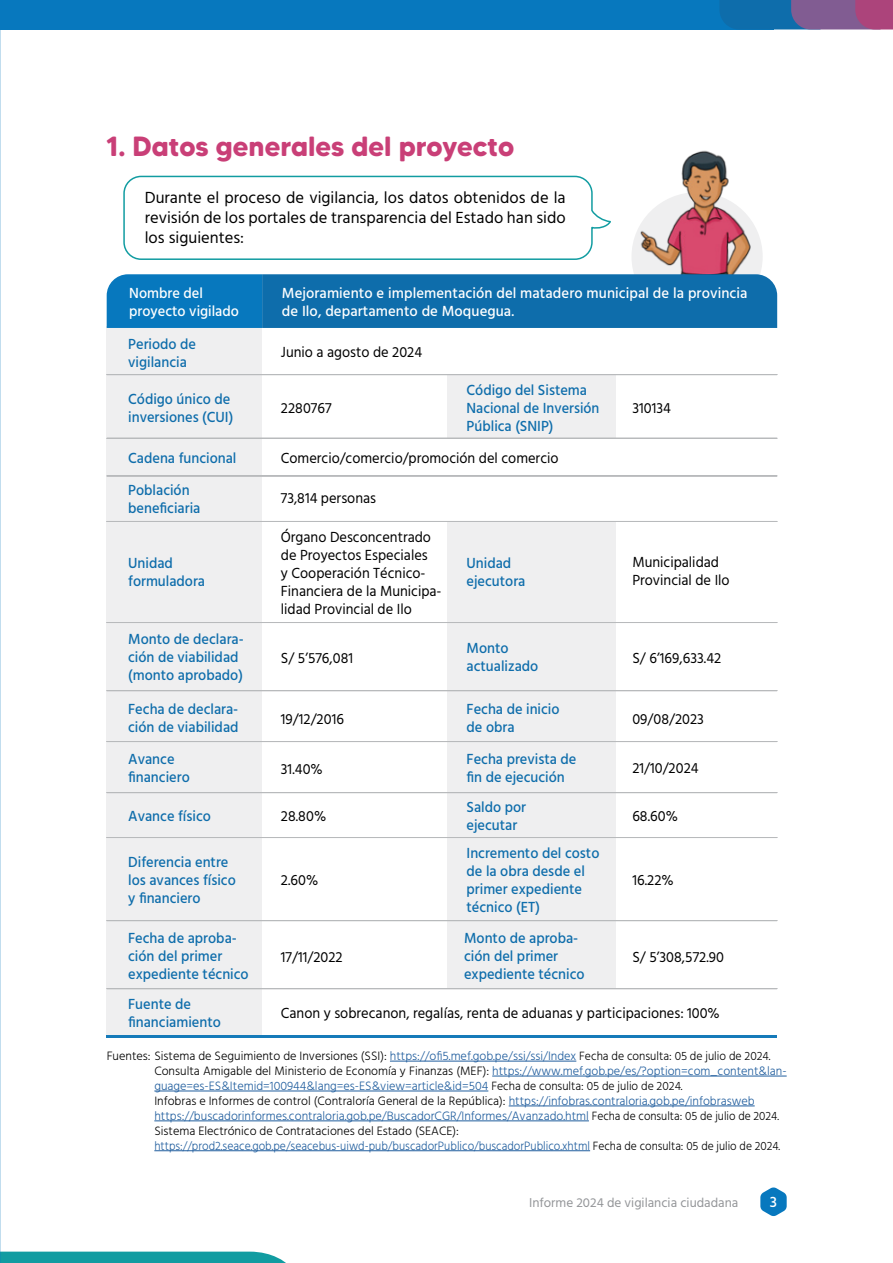
<style>
.page{position:relative;width:893px;height:1263px;background:#fff}
.page>*{position:absolute;margin:0;border:0;box-sizing:border-box;transform-origin:0 0}
.t1{font:700 27.75px "MADE Tommy Soft";color:#c93f77}
.t2{font:16.5px/19.8px "Hind";color:#000;text-align:justify}
.t3{font:500 15.45px "Hind";color:#fff}
.t4{font:500 15px/18px "Hind";color:#0e6dab;scale:.96 1}
.t5{font:15px/18px "Hind";color:#000;scale:.96 1}
.t6{font:500 15px/18px "Hind";letter-spacing:.005em;color:#fff}
.t7{font:500 15px/18px "Hind";letter-spacing:.005em;color:#fff;scale:.96 1}
.t8{font:13.2px "Hind";color:#939598}
.t9{font:300 12.45px/15px "Hind";color:#215e9e}
.s1{color:#000}
.s2{font-size:12.3px;color:#000}
</style>
<div class="page">
<svg style="left:760px;top:1187px;width:27px;height:29px"></svg>
<div style="left:0;top:0;width:773px;height:29px;background:#0778be"></div>
<svg style="left:720px;top:0;width:173px;height:29px;background:#585e98"></svg>
<svg style="left:0;top:1251px;width:286px;height:12px;background:#26a4a9"></svg>
<img style="left:632px;top:150px;width:131px;height:124px">
<hr style="left:390px;top:1061px;width:186px;height:1px;background:#215e9e">
<hr style="left:492px;top:1076px;width:295px;height:1px;background:#215e9e">
<hr style="left:154px;top:1091px;width:334px;height:1px;background:#215e9e">
<hr style="left:509px;top:1105px;width:246px;height:1px;background:#215e9e">
<hr style="left:154px;top:1120px;width:435px;height:1px;background:#215e9e">
<hr style="left:154px;top:1150px;width:436px;height:1px;background:#215e9e">
<svg style="left:123px;top:175px;width:488px;height:85px"></svg>
<div style="left:107px;top:326px;width:155px;height:709px;background:#efeff0"></div>
<div style="left:447px;top:521px;width:168px;height:468px;background:#efeff0"></div>
<hr style="left:107px;top:1035px;width:670px;height:2px;background:#157ab9">
<div style="left:447px;top:375px;width:168px;height:63px;background:#efeff0"></div>
<svg style="left:107px;top:274px;width:670px;height:54px;background:#0f71b0"></svg>
<hr style="left:107px;top:374px;width:670px;height:1px;background:#b8babc">
<hr style="left:107px;top:438px;width:670px;height:1px;background:#b8babc">
<hr style="left:107px;top:475px;width:670px;height:1px;background:#b8babc">
<hr style="left:107px;top:521px;width:670px;height:1px;background:#b8babc">
<hr style="left:107px;top:622px;width:670px;height:1px;background:#b8babc">
<hr style="left:107px;top:690px;width:670px;height:1px;background:#b8babc">
<hr style="left:107px;top:741px;width:670px;height:1px;background:#b8babc">
<hr style="left:107px;top:792px;width:670px;height:1px;background:#b8babc">
<hr style="left:107px;top:837px;width:670px;height:1px;background:#b8babc">
<hr style="left:107px;top:920px;width:670px;height:1px;background:#b8babc">
<hr style="left:107px;top:988px;width:670px;height:1px;background:#b8babc">
<h1 class="t1" style="left:106px;top:128px;width:409px">1. Datos generales del proyecto</h1>
<h2 class="t2" style="left:145px;top:189px;width:422px">Durante el proceso de vigilancia, los datos obtenidos de la revisión de los portales de transparencia del Estado han sido los siguientes:</h2>
<p class="t7" style="left:129px;top:285px;width:116px">Nombre del proyecto vigilado</p>
<p class="t4" style="left:128px;top:336px;width:72px">Periodo de vigilancia</p>
<p class="t4" style="left:128px;top:391px;width:111px">Código único de inversiones (CUI)</p>
<p class="t4" style="left:128px;top:450px;width:114px">Cadena funcional</p>
<p class="t4" style="left:128px;top:482px;width:77px">Población beneficiaria</p>
<p class="t4" style="left:128px;top:555px;width:82px">Unidad formuladora</p>
<p class="t4" style="left:128px;top:631px;width:122px">Monto de declara&shy;ción de viabilidad (monto aprobado)</p>
<p class="t4" style="left:128px;top:701px;width:116px">Fecha de declara&shy;ción de viabilidad</p>
<p class="t4" style="left:128px;top:751px;width:66px">Avance financiero</p>
<p class="t4" style="left:128px;top:808px;width:88px">Avance físico</p>
<p class="t4" style="left:128px;top:854px;width:114px">Diferencia entre los avances físico y financiero</p>
<p class="t4" style="left:128px;top:930px;width:127px">Fecha de aproba&shy;ción del primer expediente técnico</p>
<p class="t4" style="left:128px;top:995px;width:98px">Fuente de financiamiento</p>
<p class="t6" style="left:282px;top:285px;width:467px">Mejoramiento e implementación del matadero municipal de la provincia de Ilo, departamento de Moquegua.</p>
<p class="t5" style="left:281px;top:344px;width:149px">Junio a agosto de 2024</p>
<p class="t4" style="left:467px;top:381px;width:140px">Código del Sistema<br>Nacional de Inversión<br>Pública (SNIP)</p>
<p class="t5" style="left:281px;top:400px;width:54px">2280767</p>
<p class="t5" style="left:632px;top:400px;width:42px">310134</p>
<p class="t5" style="left:281px;top:450px;width:291px">Comercio/comercio/promoción del comercio</p>
<p class="t5" style="left:281px;top:490px;width:101px">73,814 personas</p>
<p class="t5" style="left:281px;top:528px;width:169px">Órgano Desconcentrado de Proyectos Especiales<br>y Cooperación Técnico-<br>Financiera de la Municipa&shy;lidad Provincial de Ilo</p>
<p class="t4" style="left:467px;top:555px;width:63px">Unidad ejecutora</p>
<p class="t5" style="left:632px;top:554px;width:103px">Municipalidad<br>Provincial de Ilo</p>
<p class="t5" style="left:281px;top:650px;width:77px">S/ 5’576,081</p>
<p class="t5" style="left:281px;top:710px;width:67px">19/12/2016</p>
<p class="t4" style="left:467px;top:640px;width:76px">Monto actualizado</p>
<p class="t4" style="left:467px;top:701px;width:98px">Fecha de inicio de obra</p>
<p class="t5" style="left:632px;top:650px;width:94px">S/ 6’169,633.42</p>
<p class="t5" style="left:632px;top:710px;width:76px">09/08/2023</p>
<p class="t5" style="left:281px;top:760px;width:45px">31.40%</p>
<p class="t5" style="left:281px;top:808px;width:49px">28.80%</p>
<p class="t4" style="left:467px;top:751px;width:116px">Fecha prevista de fin de ejecución</p>
<p class="t4" style="left:467px;top:799px;width:64px">Saldo por ejecutar</p>
<p class="t5" style="left:632px;top:760px;width:71px">21/10/2024</p>
<p class="t5" style="left:632px;top:808px;width:49px">68.60%</p>
<p class="t5" style="left:281px;top:871px;width:40px">2.60%</p>
<p class="t5" style="left:281px;top:949px;width:66px">17/11/2022</p>
<p class="t4" style="left:467px;top:844px;width:140px">Incremento del costo de la obra desde el primer expediente técnico (ET)</p>
<p class="t4" style="left:464px;top:930px;width:127px">Monto de aproba&shy;ción del primer expediente técnico</p>
<p class="t5" style="left:632px;top:871px;width:45px">16.22%</p>
<p class="t5" style="left:632px;top:949px;width:97px">S/ 5’308,572.90</p>
<p class="t5" style="left:281px;top:1005px;width:459px">Canon y sobrecanon, regalías, renta de aduanas y participaciones: 100%</p>
<p class="t9" style="left:154px;top:1049px;width:634px;text-indent:-48px"><span class="s1">Fuentes: Sistema de Seguimiento de Inversiones (SSI):</span> https://ofi5.mef.gob.pe/ssi/ssi/Index <span class="s2">Fecha de consulta: 05 de julio de 2024.<br></span><span class="s1">Consulta Amigable del Ministerio de Economía y Finanzas (MEF):</span> https://www.mef.gob.pe/es/?option=com_content&amp;lan&shy;guage=es-ES&amp;Itemid=100944&amp;lang=es-ES&amp;view=article&amp;id=504 <span class="s2">Fecha de consulta: 05 de julio de 2024.<br></span><span class="s1">Infobras e Informes de control (Contraloría General de la República):</span> https://infobras.contraloria.gob.pe/infobrasweb https://buscadorinformes.contraloria.gob.pe/BuscadorCGR/Informes/Avanzado.html <span class="s2">Fecha de consulta: 05 de julio de 2024.<br></span><span class="s1">Sistema Electrónico de Contrataciones del Estado (SEACE): </span>https://prod2.seace.gob.pe/seacebus-uiwd-pub/buscadorPublico/buscadorPublico.xhtml <span class="s2">Fecha de consulta: 05 de julio de 2024.</span></p>
<p class="t8" style="left:529px;top:1193px;width:211px">Informe 2024 de vigilancia ciudadana</p>
<p class="t3" style="left:770px;top:1191px;width:9px">3</p>
</div>
